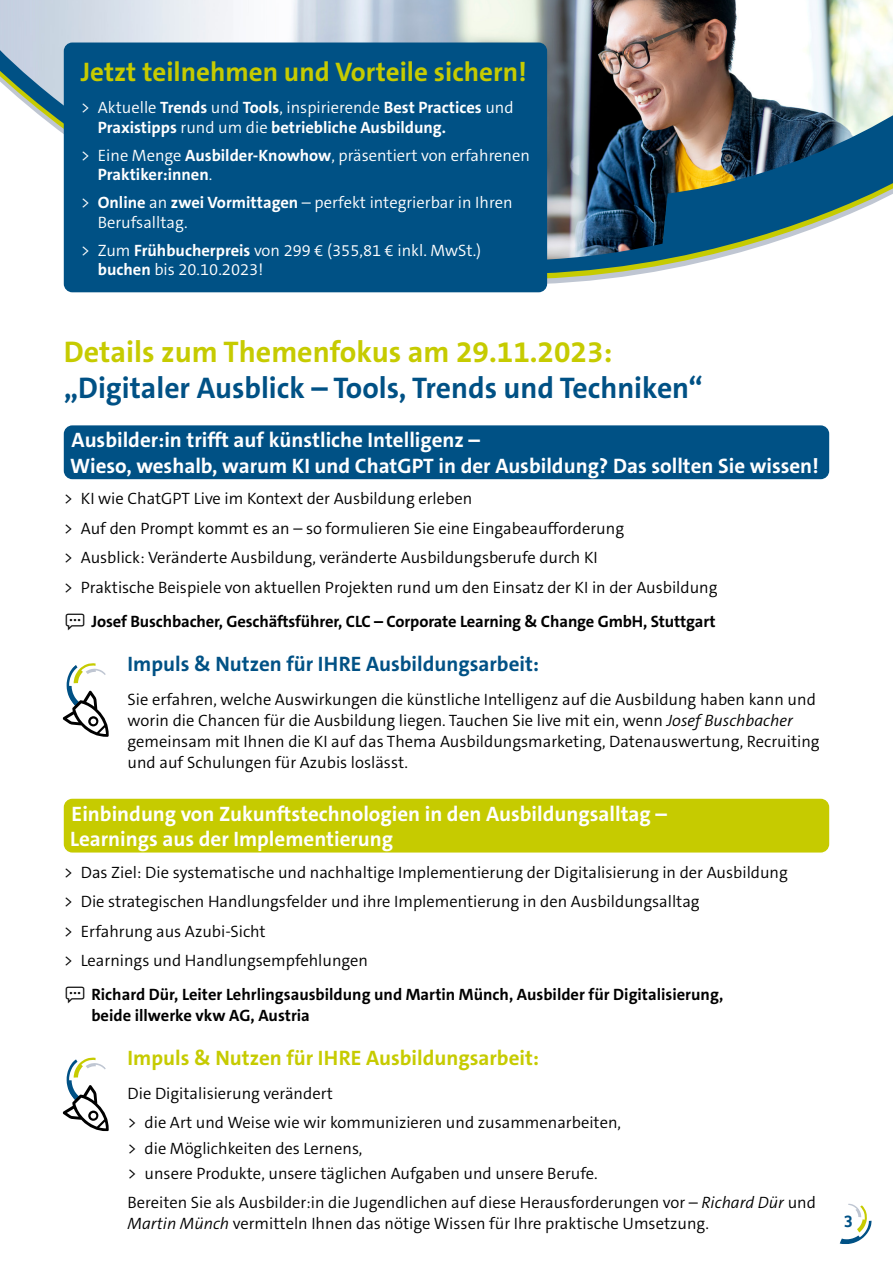
<style>
.page{position:relative;width:893px;height:1263px;background:#fff}
.page>*{position:absolute;margin:0;border:0;box-sizing:border-box;transform-origin:0 0}
.t1{font:700 30px "The Sans C5";color:#005185}
.t2{font:700 30px "The Sans C5";color:#c6cb00}
.t3{font:700 27px "The Sans C5";color:#c6cb00}
.t4{font:700 21px/25.5px "The Sans C5";color:#fff}
.t5{font:700 21px "The Sans C5";color:#005185}
.t6{font:700 21px "The Sans C5";color:#c6cb00}
.t7{font:300 16.5px/29.5px "The Sans C5";color:#000}
.t8{font:300 16.5px/19.5px "The Sans C5";color:#fff}
.t9{font:700 16.5px/21px "The Sans C5";color:#000}
.t10{font:700 16.5px/19.5px "The Sans C5";color:#fff}
.t11{font:700 15px "Clan Offc Pro Narr";color:#005185}
.s1{font-weight:300}
.s2{font-weight:700}
.s3{font-style:italic}
</style>
<div class="page">
<svg style="left:839px;top:1203px;width:33px;height:41px"></svg>
<img style="left:0;top:0;width:893px;height:37px">
<svg style="left:0;top:37px;width:893px;height:423px"></svg>
<div style="left:64px;top:43px;width:483px;height:249px;background:#005185;border-radius:9px"></div>
<div style="left:64px;top:425px;width:765px;height:54px;background:#005185;border-radius:9px"></div>
<div style="left:64px;top:799px;width:765px;height:53px;background:#c6cb00;border-radius:9px"></div>
<svg style="left:63px;top:663px;width:46px;height:74px"></svg>
<svg style="left:63px;top:1057px;width:46px;height:74px"></svg>
<h2 class="t3" style="left:81px;top:55px;width:447px">Jetzt teilnehmen und Vorteile sichern!</h2>
<p class="t10" style="left:98px;top:98px;width:417px;text-indent:-17px"><span class="s1">&gt; Aktuelle</span> Trends <span class="s1">und</span> Tools<span class="s1">, inspirierende</span> Best Practices <span class="s1">und<br></span>Praxistipps <span class="s1">rund um die</span> betriebliche Ausbildung.</p>
<p class="t8" style="left:98px;top:146px;width:434px;text-indent:-17px">&gt; Eine Menge <span class="s2">Ausbilder-Knowhow</span>, präsentiert von erfahrenen<br><span class="s2">Praktiker:innen</span>.</p>
<p class="t8" style="left:98px;top:193px;width:416px;text-indent:-17px">&gt; <span class="s2">Online</span> an <span class="s2">zwei Vormittagen</span> – perfekt integrierbar in Ihren<br>Berufsalltag.</p>
<p class="t8" style="left:98px;top:241px;width:385px;text-indent:-17px">&gt; Zum <span class="s2">Frühbucherpreis</span> von 299 € (355,81 € inkl. MwSt.) <span class="s2">buchen</span> bis 20.10.2023!</p>
<h1 class="t2" style="left:64px;top:333px;width:550px">Details zum Themenfokus am 29.11.2023:</h1>
<h1 class="t1" style="left:64px;top:369px;width:641px">„Digitaler Ausblick – Tools, Trends und Techniken“</h1>
<p class="t4" style="left:70px;top:428px;width:750px">Ausbilder:in trifft auf künstliche Intelligenz –<br>Wieso, weshalb, warum KI und ChatGPT in der Ausbildung? Das sollten Sie wissen!</p>
<p class="t7" style="left:64px;top:484px;width:655px">&gt; KI wie ChatGPT Live im Kontext der Ausbildung erleben<br>&gt; Auf den Prompt kommt es an – so formulieren Sie eine Eingabeaufforderung<br>&gt; Ausblick: Veränderte Ausbildung, veränderte Ausbildungsberufe durch KI<br>&gt; Praktische Beispiele von aktuellen Projekten rund um den Einsatz der KI in der Ausbildung</p>
<p class="t9" style="left:91px;top:611px;width:626px">Josef Buschbacher, Geschäftsführer, CLC – Corporate Learning &amp; Change GmbH, Stuttgart</p>
<p class="t5" style="left:128px;top:650px;width:413px">Impuls &amp; Nutzen für IHRE Ausbildungsarbeit:</p>
<p class="t7" style="left:128px;top:688px;width:694px;line-height:21px">Sie erfahren, welche Auswirkungen die künstliche Intelligenz auf die Ausbildung haben kann und worin die Chancen für die Ausbildung liegen. Tauchen Sie live mit ein, wenn <span class="s3">Josef Buschbacher </span>gemeinsam mit Ihnen die KI auf das Thema Ausbildungsmarketing, Datenauswertung, Recruiting und auf Schulungen für Azubis loslässt.</p>
<p class="t4" style="left:70px;top:801px;width:598px">Einbindung von Zukunftstechnologien in den Ausbildungsalltag –<br>Learnings aus der Implementierung</p>
<p class="t7" style="left:64px;top:857px;width:726px">&gt; Das Ziel: Die systematische und nachhaltige Implementierung der Digitalisierung in der Ausbildung &gt; Die strategischen Handlungsfelder und ihre Implementierung in den Ausbildungsalltag<br>&gt; Erfahrung aus Azubi-Sicht<br>&gt; Learnings und Handlungsempfehlungen</p>
<p class="t9" style="left:91px;top:984px;width:633px">Richard Dür, Leiter Lehrlingsausbildung und Martin Münch, Ausbilder für Digitalisierung, beide illwerke vkw AG, Austria</p>
<p class="t6" style="left:128px;top:1044px;width:413px">Impuls &amp; Nutzen für IHRE Ausbildungsarbeit:</p>
<p class="t7" style="left:128px;top:1079px;width:495px">Die Digitalisierung verändert<br>&gt; die Art und Weise wie wir kommunizieren und zusammenarbeiten,</p>
<p class="t7" style="left:128px;top:1135px;width:472px;line-height:25.2px">&gt; die Möglichkeiten des Lernens,<br>&gt; unsere Produkte, unsere täglichen Aufgaben und unsere Berufe.</p>
<p class="t7" style="left:128px;top:1192px;width:690px;line-height:21px">Bereiten Sie als Ausbilder:in die Jugendlichen auf diese Herausforderungen vor – <span class="s3">Richard Dür</span> und<br><span class="s3">Martin Münch</span> vermitteln Ihnen das nötige Wissen für Ihre praktische Umsetzung.</p>
<p class="t11" style="left:844px;top:1213px;width:10px">3</p>
</div>
